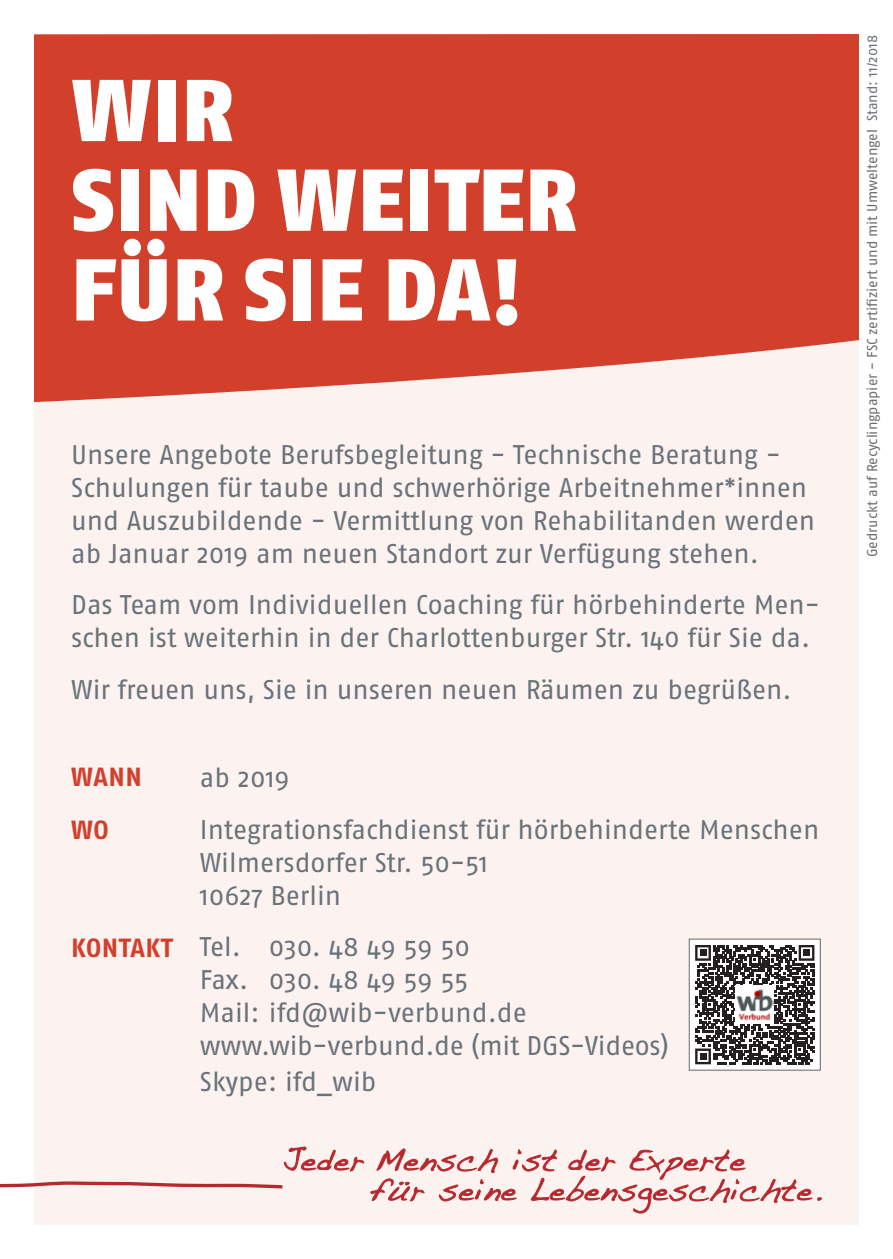
<style>
.page{position:relative;width:893px;height:1259px;background:#fff}
.page>*{position:absolute;margin:0;border:0;box-sizing:border-box;transform-origin:0 0}
.t1{font:900 87.6px/89.7px "Fago OT";letter-spacing:.01em;color:#fff}
.t2{font:27px/33px "Fago OT";letter-spacing:-.005em;color:#697379}
.t3{font:700 26.1px/52.8px "Fago OT";letter-spacing:.02em;color:#d23f2a}
.t4{font:14.1px "Fago OT";color:#6c6d70}
.s1{color:#697379}
</style>
<div class="page">
<div style="left:34px;top:34px;width:825px;height:1191px;background:#fcf2f0"></div>
<div style="left:34px;top:34px;width:825px;height:368px;background:#d23f2a"></div>
<div style="left:691px;top:940px;width:128px;height:128px;background:#fff"></div>
<svg style="left:695px;top:945px;width:119px;height:119px"></svg>
<img style="left:736px;top:985px;width:38px;height:38px">
<div style="left:689px;top:938px;width:132px;height:132px;border:1px solid #6c6d70"></div>
<h1 class="t1" style="left:71px;top:66px;width:507px">WIR<br>SIND WEITER<br>FÜR SIE DA!</h1>
<p class="t2" style="left:71px;top:438px;width:745px">Unsere Angebote Berufsbegleitung - Technische Beratung - Schulungen für taube und schwerhörige Arbeitnehmer*innen und Auszubildende - Vermittlung von Rehabilitanden werden ab Januar 2019 am neuen Standort zur Verfügung stehen.</p>
<p class="t2" style="left:71px;top:588px;width:750px">Das Team vom Individuellen Coaching für hörbehinderte Men&shy;schen ist weiterhin in der Charlottenburger Str. 140 für Sie da.</p>
<p class="t2" style="left:71px;top:673px;width:722px">Wir freuen uns, Sie in unseren neuen Räumen zu begrüßen.</p>
<p class="t3" style="left:71px;top:751px;width:72px">WANN<br>WO</p>
<p class="t3" style="left:71px;top:921px;width:103px">KONTAKT</p>
<p class="t2" style="left:200px;top:752px;width:621px;line-height:51.6px">ab 2019<br>Integrationsfachdienst für hörbehinderte Menschen</p>
<p class="t2" style="left:200px;top:845px;width:290px">Wilmersdorfer Str. 50-51<br>10627 Berlin</p>
<p class="t2" style="left:200px;top:930px;width:471px">Tel. 030. 48 49 59 50<br>Fax. 030. 48 49 59 55<br>Mail: ifd@wib-verbund.de www.wib-verbund.de (mit DGS-Videos)</p>
<p class="t2" style="left:200px;top:1065px;width:178px">Skype: ifd_wib</p>
<p class="t4" style="left:864px;top:557px;width:524px;rotate:-90deg">Gedruckt auf Recyclingpapier - FSC zertifiziert und mit Umweltengel <span class="s1">Stand: 11/2018</span></p>
</div>
